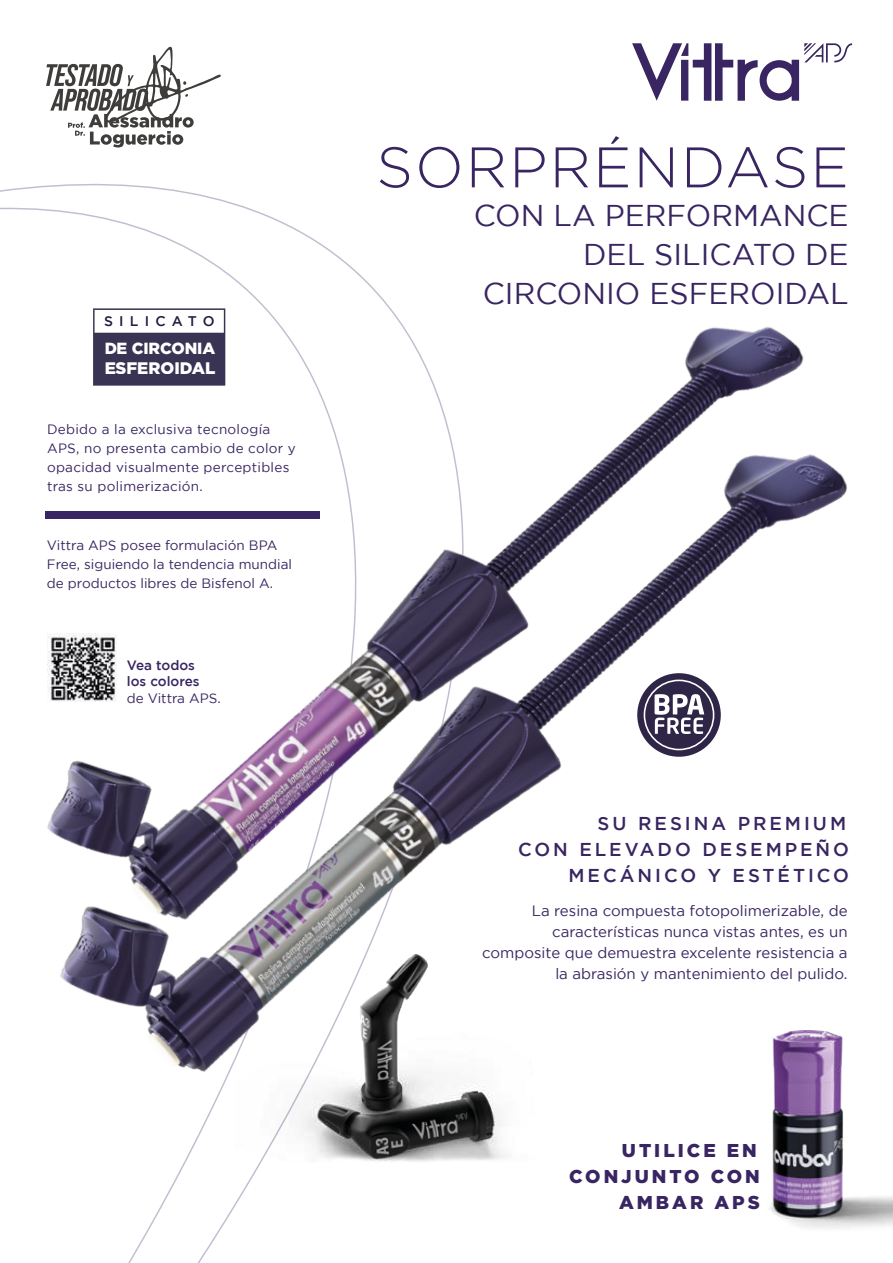
<style>
.page{position:relative;width:893px;height:1263px;background:#fff}
.page>*{position:absolute;margin:0;border:0;box-sizing:border-box;transform-origin:0 0}
.t1{font:300 57px "Gotham";letter-spacing:.04em;color:#382561}
.t2{font:30px/39px "Gotham";color:#382561;text-align:right}
.t3{font:500 18.6px/26.1px "Gotham";letter-spacing:.16em;color:#382561;text-align:right}
.t4{font:900 18.6px/26.1px "Gotham";letter-spacing:.16em;color:#382561;text-align:right}
.t5{font:15px/20.7px "Gotham";color:#382561;text-align:right}
.t6{font:500 13.95px "Gotham";letter-spacing:.445em;color:#211c3e}
.t7{font:13.5px/18.8px "Gotham";letter-spacing:.02em;color:#382561}
.t8{font:13.5px/18.8px "Gotham";color:#382561}
.t9{font:500 13.5px/16.5px "Gotham";color:#382561}
</style>
<div class="page">
<svg style="left:632px;top:43px;width:220px;height:58px"></svg>
<img style="left:260px;top:1127px;width:247px;height:35px">
<svg style="left:46px;top:47px;width:175px;height:100px"></svg>
<img style="left:225px;top:282px;width:579px;height:122px">
<img style="left:45px;top:404px;width:802px;height:723px">
<svg style="left:637px;top:673px;width:84px;height:84px"></svg>
<svg style="left:93px;top:308px;width:132px;height:78px"></svg>
<img style="left:765px;top:1030px;width:128px;height:199px">
<p class="t6" style="left:104px;top:313px;width:112px">SILICATO</p>
<p class="t7" style="left:47px;top:420px;width:250px">Debido a la exclusiva tecnología<br>APS, no presenta cambio de color y opacidad visualmente perceptibles tras su polimerización.</p>
<p class="t8" style="left:47px;top:536px;width:247px">Vittra APS posee formulación BPA<br>Free, siguiendo la tendencia mundial de productos libres de Bisfenol A.</p>
<p class="t9" style="left:127px;top:656px;width:74px">Vea todos los colores</p>
<p class="t8" style="left:127px;top:688px;width:95px">de Vittra APS.</p>
<h1 class="t1" style="left:376px;top:136px;width:474px">SORPRÉNDASE</h1>
<h2 class="t2" style="left:474px;top:196px;width:376px">CON LA PERFORMANCE<br>DEL SILICATO DE<br>CIRCONIO ESFEROIDAL</h2>
<p class="t3" style="left:518px;top:809px;width:333px">SU RESINA PREMIUM<br>CON ELEVADO DESEMPEÑO<br>MECÁNICO Y ESTÉTICO</p>
<p class="t5" style="left:482px;top:900px;width:367px">La resina compuesta fotopolimerizable, de características nunca vistas antes, es un composite que demuestra excelente resistencia a la abrasión y mantenimiento del pulido.</p>
<p class="t4" style="left:569px;top:1137px;width:192px">UTILICE EN<br>CONJUNTO CON<br>AMBAR APS</p>
</div>
